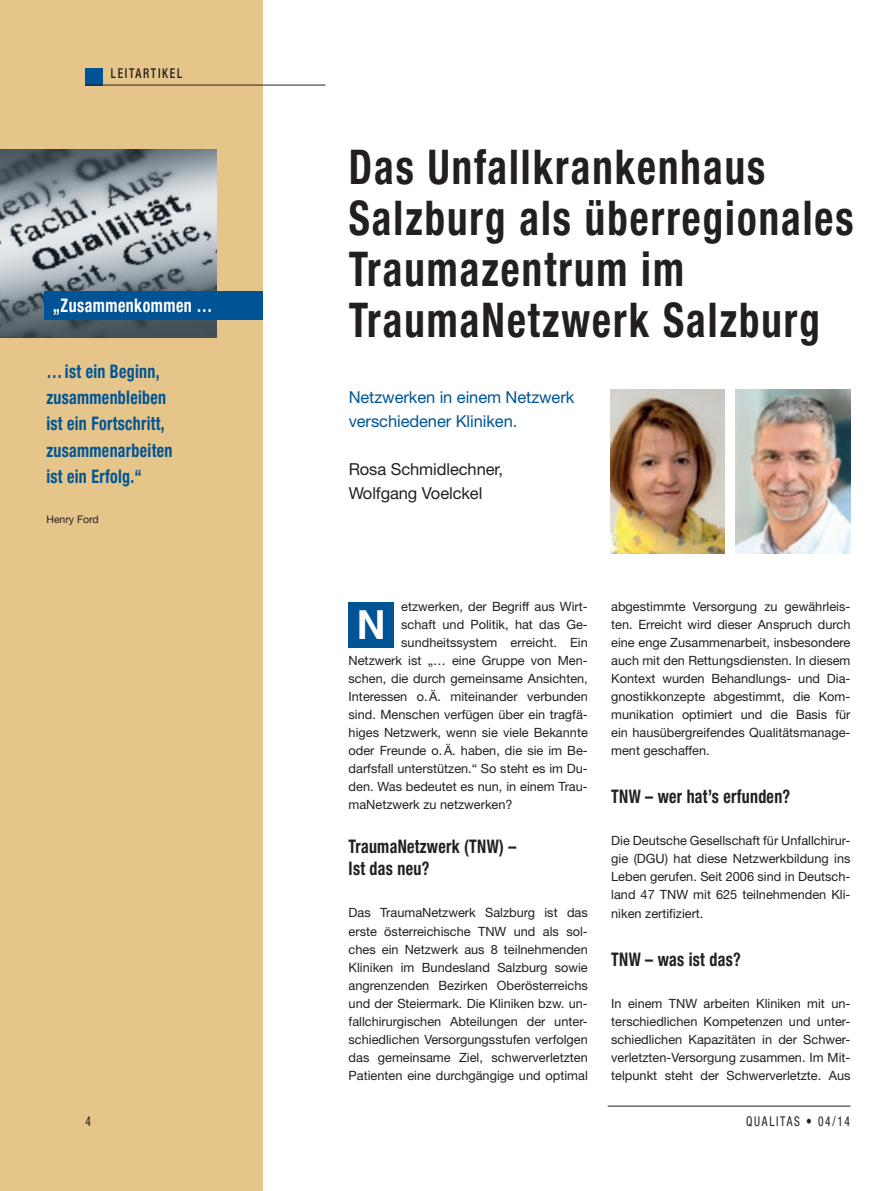
<style>
.page{position:relative;width:893px;height:1191px;background:#fff}
.page>*{position:absolute;margin:0;border:0;box-sizing:border-box;transform-origin:0 0}
.t1{font:700 condensed 48px/51px "Helvetica Neue LT Std";letter-spacing:.05em;color:#231f20;scale:.85 1}
.t2{font:700 40.05px "Helvetica";color:#fff}
.t3{font:700 condensed 18.75px/26.2px "Helvetica Neue LT Std";letter-spacing:.02em;color:#005495;scale:.85 1}
.t4{font:700 condensed 18.75px/22.5px "Helvetica Neue LT Std";letter-spacing:.02em;color:#231f20;scale:.85 1}
.t5{font:700 condensed 18.75px "Helvetica Neue LT Std";letter-spacing:.03em;color:#fff;scale:.85 1}
.t6{font:16.5px/24px "Helvetica Neue LT Std";letter-spacing:-.005em;color:#005495}
.t7{font:16.5px/24px "Helvetica Neue LT Std";letter-spacing:-.005em;color:#231f20}
.t8{font:condensed 13.5px "Helvetica Neue LT Std";letter-spacing:.15em;color:#231f20;scale:.85 1}
.t9{font:500 condensed 13.5px "Helvetica Neue LT Std";color:#231f20;scale:.85 1}
.t10{font:12.75px/18px "Helvetica Neue LT Std";color:#231f20;text-align:justify}
.t11{font:10.5px "Helvetica Neue LT Std";color:#231f20}
</style>
<div class="page">
<hr style="left:608px;top:1105px;width:242px;height:1px;background:#231f20">
<div style="left:0;top:0;width:263px;height:1191px;background:#e5c58a"></div>
<img style="left:0;top:149px;width:217px;height:189px">
<div style="left:85px;top:68px;width:17px;height:17px;background:#005495"></div>
<hr style="left:85px;top:85px;width:241px;height:1px;background:#231f20">
<div style="left:44px;top:291px;width:219px;height:29px;background:#005495"></div>
<div style="left:349px;top:602px;width:45px;height:45px;background:#005495"></div>
<img style="left:736px;top:390px;width:114px;height:163px">
<img style="left:610px;top:390px;width:115px;height:163px">
<p class="t9" style="left:111px;top:65px;width:17px">LEITARTIKEL</p>
<h3 class="t5" style="left:53px;top:294px;width:190px">„Zusammenkommen …</h3>
<h3 class="t3" style="left:46px;top:358px;width:150px">…ist ein Beginn, zusammenbleiben ist ein Fortschritt, zusammenarbeiten ist ein Erfolg.“</h3>
<p class="t11" style="left:46px;top:513px;width:54px">Henry Ford</p>
<h1 class="t1" style="left:349px;top:141px;width:596px">Das Unfallkrankenhaus<br>Salzburg als überregionales<br>Traumazentrum im<br>TraumaNetzwerk Salzburg</h1>
<p class="t6" style="left:349px;top:385px;width:227px">Netzwerken in einem Netzwerk verschiedener Kliniken.</p>
<p class="t7" style="left:349px;top:457px;width:156px">Rosa Schmidlechner,<br>Wolfgang Voelckel</p>
<p class="t10" style="left:401px;top:597px;width:188px">etzwerken, der Begriff aus Wirt-</p>
<p class="t10" style="left:401px;top:615px;width:188px">schaft und Politik, hat das Ge-</p>
<p class="t10" style="left:401px;top:633px;width:188px">sundheitssystem erreicht. Ein</p>
<p class="t10" style="left:349px;top:651px;width:241px">Netzwerk ist „… eine Gruppe von Men-</p>
<p class="t10" style="left:349px;top:669px;width:241px">schen, die durch gemeinsame Ansichten,</p>
<p class="t10" style="left:349px;top:687px;width:241px">Interessen o.Ä. miteinander verbunden</p>
<p class="t10" style="left:349px;top:705px;width:241px">sind. Menschen verfügen über ein tragfä-</p>
<p class="t10" style="left:349px;top:723px;width:241px">higes Netzwerk, wenn sie viele Bekannte</p>
<p class="t10" style="left:349px;top:741px;width:241px">oder Freunde o.Ä. haben, die sie im Be-</p>
<p class="t10" style="left:349px;top:759px;width:241px">darfsfall unterstützen.“ So steht es im Du-</p>
<p class="t10" style="left:349px;top:777px;width:241px">den. Was bedeutet es nun, in einem Trau-</p>
<p class="t10" style="left:349px;top:795px;width:166px">maNetzwerk zu netzwerken?</p>
<h3 class="t4" style="left:349px;top:834px;width:199px">TraumaNetzwerk (TNW) –<br>Ist das neu?</h3>
<p class="t10" style="left:349px;top:903px;width:241px">Das TraumaNetzwerk Salzburg ist das erste österreichische TNW und als sol&shy;ches ein Netzwerk aus 8 teilnehmenden Kliniken im Bundesland Salzburg sowie angrenzenden Bezirken Oberösterreichs und der Steiermark. Die Kliniken bzw. un&shy;fallchirurgischen Abteilungen der unter&shy;schiedlichen Versorgungsstufen verfolgen das gemeinsame Ziel, schwerverletzten Patienten eine durchgängige und optimal</p>
<h2 class="t2" style="left:357px;top:600px;width:30px">N</h2>
<p class="t10" style="left:611px;top:597px;width:241px">abgestimmte Versorgung zu gewährleis&shy;ten. Erreicht wird dieser Anspruch durch eine enge Zusammenarbeit, insbesondere auch mit den Rettungsdiensten. In diesem Kontext wurden Behandlungs- und Dia&shy;gnostikkonzepte abgestimmt, die Kom&shy;munikation optimiert und die Basis für ein hausübergreifendes Qualitätsmanage&shy;ment geschaffen.</p>
<h3 class="t4" style="left:611px;top:785px;width:212px">TNW – wer hat’s erfunden?</h3>
<p class="t10" style="left:611px;top:831px;width:241px">Die Deutsche Gesellschaft für Unfallchirur&shy;gie (DGU) hat diese Netzwerkbildung ins Leben gerufen. Seit 2006 sind in Deutsch&shy;land 47 TNW mit 625 teilnehmenden Kli&shy;niken zertifiziert.</p>
<h3 class="t4" style="left:611px;top:947px;width:154px">TNW – was ist das?</h3>
<p class="t10" style="left:611px;top:993px;width:241px">In einem TNW arbeiten Kliniken mit un&shy;terschiedlichen Kompetenzen und unter&shy;schiedlichen Kapazitäten in der Schwer&shy;verletzten-Versorgung zusammen. Im Mit&shy;telpunkt steht der Schwerverletzte. Aus</p>
<p class="t8" style="left:85px;top:1113px;width:8px">4</p>
<p class="t8" style="left:746px;top:1113px;width:124px">QUALITAS • 04/14</p>
</div>
